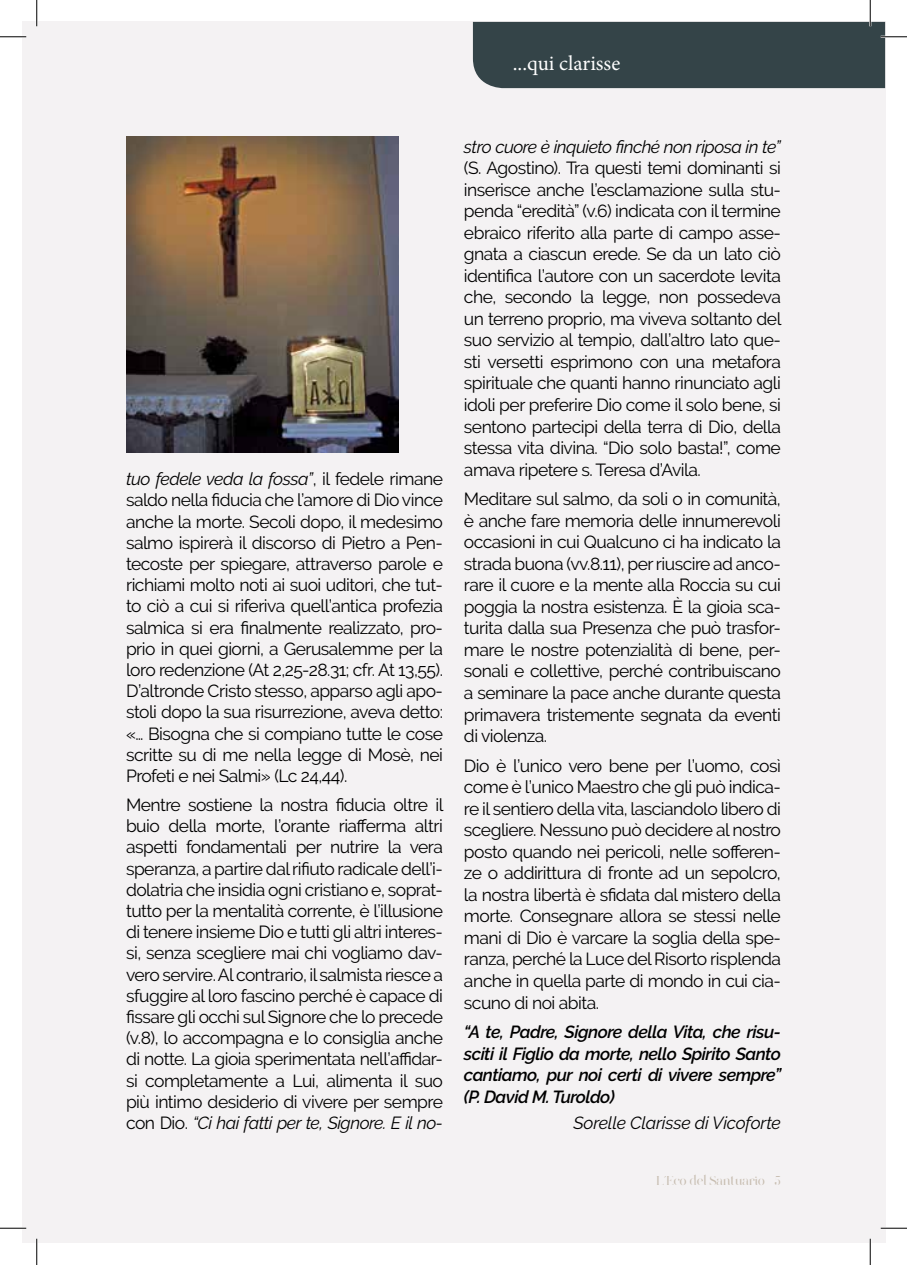
<style>
.page{position:relative;width:907px;height:1265px;background:#fff}
.page>*{position:absolute;margin:0;border:0;box-sizing:border-box;transform-origin:0 0}
.t1{font:21px "Minion Pro";color:#fff}
.t2{font:17.5px/21.5px "Raleway";letter-spacing:-.03em;color:#000;text-align:justify}
.t3{font:italic 600 17.5px/21.5px "Raleway";letter-spacing:-.03em;color:#000;text-align:justify}
.t4{font:italic 17.5px "Raleway";letter-spacing:-.03em;color:#000}
.t5{font:italic 17.5px "Raleway";letter-spacing:-.01em;color:#000}
.t6{font:12.25px "Destination Journalism";color:#c7bdb0}
.s1{font-style:italic}
</style>
<div class="page">
<div style="left:22px;top:22px;width:863px;height:1220px;background:#f4f2f3"></div>
<img style="left:126px;top:136px;width:273px;height:316px">
<hr style="left:0;top:36px;width:26px;height:2px;background:#fff">
<hr style="left:0;top:1226px;width:26px;height:2px;background:#fff">
<hr style="left:881px;top:1226px;width:26px;height:2px;background:#fff">
<hr style="left:36px;top:0;width:2px;height:26px;background:#fff">
<hr style="left:36px;top:1238px;width:2px;height:26px;background:#fff">
<hr style="left:869px;top:1238px;width:2px;height:26px;background:#fff">
<svg style="left:0;top:36px;width:26px;height:1px"></svg>
<svg style="left:0;top:1227px;width:26px;height:1px"></svg>
<svg style="left:881px;top:1227px;width:26px;height:1px"></svg>
<svg style="left:36px;top:0;width:1px;height:26px"></svg>
<svg style="left:36px;top:1238px;width:1px;height:26px"></svg>
<svg style="left:473px;top:0;width:434px;height:88px"></svg>
<svg style="left:870px;top:1238px;width:1px;height:26px"></svg>
<p class="t1" style="left:513px;top:49px;width:109px">...qui clarisse</p>
<p class="t2" style="left:126px;top:468px;width:318px"><span class="s1">tuo fedele veda la fossa”</span>, il fedele rimane saldo nella fiducia che l’amore di Dio vince anche la morte. Secoli dopo, il medesimo salmo ispirerà il discorso di Pietro a Pen&shy;tecoste per spiegare, attraverso parole e richiami molto noti ai suoi uditori, che tut&shy;to ciò a cui si riferiva quell’antica profezia salmica si era finalmente realizzato, pro&shy;prio in quei giorni, a Gerusalemme per la loro redenzione (At 2,25-28.31; cfr. At 13,55).<br>D’altronde Cristo stesso, apparso agli apo&shy;stoli dopo la sua risurrezione, aveva detto: «… Bisogna che si compiano tutte le cose scritte su di me nella legge di Mosè, nei Profeti e nei Salmi» (Lc 24,44).</p>
<p class="t2" style="left:126px;top:794px;width:319px">Mentre sostiene la nostra fiducia oltre il buio della morte, l’orante riafferma altri aspetti fondamentali per nutrire la vera speranza, a partire dal rifiuto radicale dell’i&shy;dolatria che insidia ogni cristiano e, soprat&shy;tutto per la mentalità corrente, è l’illusione di tenere insieme Dio e tutti gli altri interes&shy;si, senza scegliere mai chi vogliamo dav&shy;vero servire. Al contrario, il salmista riesce a sfuggire al loro fascino perché è capace di fissare gli occhi sul Signore che lo precede (v.8), lo accompagna e lo consiglia anche di notte. La gioia sperimentata nell’affidar&shy;si completamente a Lui, alimenta il suo più intimo desiderio di vivere per sempre con Dio. <span class="s1">“Ci hai fatti per te, Signore. E il no-</span></p>
<p class="t4" style="left:464px;top:136px;width:318px">stro cuore è inquieto finché non riposa in te”</p>
<p class="t2" style="left:464px;top:157px;width:319px">(S. Agostino). Tra questi temi dominanti si inserisce anche l’esclamazione sulla stu&shy;penda “eredità” (v.6) indicata con il termine ebraico riferito alla parte di campo asse&shy;gnata a ciascun erede. Se da un lato ciò identifica l’autore con un sacerdote levita che, secondo la legge, non possedeva un terreno proprio, ma viveva soltanto del suo servizio al tempio, dall’altro lato que&shy;sti versetti esprimono con una metafora spirituale che quanti hanno rinunciato agli idoli per preferire Dio come il solo bene, si sentono partecipi della terra di Dio, della stessa vita divina. “Dio solo basta!”, come amava ripetere s. Teresa d’Avila.</p>
<p class="t2" style="left:464px;top:488px;width:318px">Meditare sul salmo, da soli o in comunità, è anche fare memoria delle innumerevoli occasioni in cui Qualcuno ci ha indicato la strada buona (vv.8.11), per riuscire ad anco&shy;rare il cuore e la mente alla Roccia su cui poggia la nostra esistenza. È la gioia sca&shy;turita dalla sua Presenza che può trasfor&shy;mare le nostre potenzialità di bene, per&shy;sonali e collettive, perché contribuiscano a seminare la pace anche durante questa primavera tristemente segnata da eventi di violenza.</p>
<p class="t2" style="left:464px;top:754px;width:318px">Dio è l’unico vero bene per l’uomo, così come è l’unico Maestro che gli può indica&shy;re il sentiero della vita, lasciandolo libero di scegliere. Nessuno può decidere al nostro posto quando nei pericoli, nelle sofferen&shy;ze o addirittura di fronte ad un sepolcro, la nostra libertà è sfidata dal mistero della morte. Consegnare allora se stessi nelle mani di Dio è varcare la soglia della spe&shy;ranza, perché la Luce del Risorto risplenda anche in quella parte di mondo in cui cia&shy;scuno di noi abita.</p>
<p class="t3" style="left:464px;top:1020px;width:319px">“A te, Padre, Signore della Vita, che risu&shy;sciti il Figlio da morte, nello Spirito Santo cantiamo, pur noi certi di vivere sempre” (P. David M. Turoldo)</p>
<p class="t5" style="left:573px;top:1112px;width:209px">Sorelle Clarisse di Vicoforte</p>
<p class="t6" style="left:656px;top:1172px;width:126px">L’Eco del Santuario 5</p>
</div>
